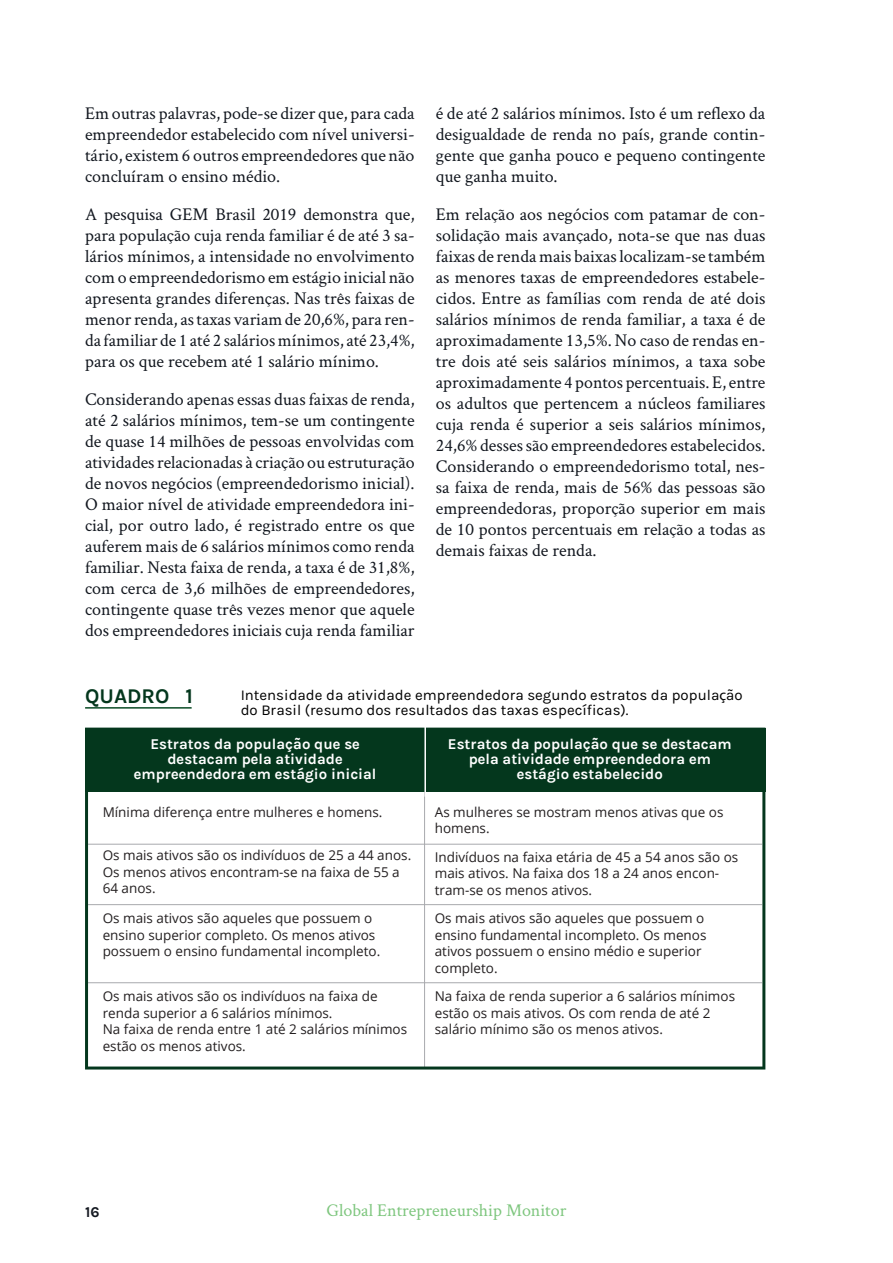
<style>
.page{position:relative;width:893px;height:1263px;background:#fff}
.page>*{position:absolute;margin:0;border:0;box-sizing:border-box;transform-origin:0 0}
.t1{font:700 21px "Karla";color:#04371d}
.t2{font:18px/21px "Crimson Text";color:#12171f;text-align:justify}
.t3{font:18px "Crimson Text";color:#7ec67e}
.t4{font:700 15px/15px "Karmilla";color:#fff;text-align:center}
.t5{font:15px/15px "Karla";color:#000001}
.t6{font:700 15px "Karla";color:#12171f}
.t7{font:13.5px/16.5px "Open Sans";color:#231f20}
.s1{font-family:"Myriad Pro"}
</style>
<div class="page">
<svg style="left:85px;top:791px;width:680px;height:278px"></svg>
<hr style="left:85px;top:707px;width:107px;height:2px;background:#0a4b25">
<div style="left:85px;top:728px;width:680px;height:63px;background:#04371d"></div>
<hr style="left:424px;top:725px;width:2px;height:72px;background:#fff">
<p class="t2" style="left:85px;top:102px;width:331px">Em outras palavras, pode-se dizer que, para cada empreendedor estabelecido com nível universi&shy;tário, existem 6 outros empreendedores que não concluíram o ensino médio.</p>
<p class="t2" style="left:85px;top:203px;width:331px">A pesquisa GEM Brasil 2019 demonstra que, para população cuja renda familiar é de até 3 sa&shy;lários mínimos, a intensidade no envolvimento com o empreendedorismo em estágio inicial não apresenta grandes diferenças. Nas três faixas de menor renda, as taxas variam de 20,6%, para ren&shy;da familiar de 1 até 2 salários mínimos, até 23,4%, para os que recebem até 1 salário mínimo.</p>
<p class="t2" style="left:85px;top:388px;width:331px">Considerando apenas essas duas faixas de renda, até 2 salários mínimos, tem-se um contingente de quase 14 milhões de pessoas envolvidas com atividades relacionadas à criação ou estruturação de novos negócios (empreendedorismo inicial).<br>O maior nível de atividade empreendedora ini&shy;cial, por outro lado, é registrado entre os que auferem mais de 6 salários mínimos como renda familiar. Nesta faixa de renda, a taxa é de 31,8%, com cerca de 3,6 milhões de empreendedores, contingente quase três vezes menor que aquele dos empreendedores iniciais cuja renda familiar</p>
<p class="t2" style="left:436px;top:102px;width:331px">é de até 2 salários mínimos. Isto é um reflexo da desigualdade de renda no país, grande contin&shy;gente que ganha pouco e pequeno contingente que ganha muito.</p>
<p class="t2" style="left:436px;top:203px;width:331px">Em relação aos negócios com patamar de con&shy;solidação mais avançado, nota-se que nas duas faixas de renda mais baixas localizam-se também as menores taxas de empreendedores estabele&shy;cidos. Entre as famílias com renda de até dois salários mínimos de renda familiar, a taxa é de aproximadamente 13,5%. No caso de rendas en&shy;tre dois até seis salários mínimos, a taxa sobe aproximadamente 4 pontos percentuais. E, entre os adultos que pertencem a núcleos familiares cuja renda é superior a seis salários mínimos, 24,6% desses são empreendedores estabelecidos.<br>Considerando o empreendedorismo total, nes&shy;sa faixa de renda, mais de 56% das pessoas são empreendedoras, proporção superior em mais de 10 pontos percentuais em relação a todas as demais faixas de renda.</p>
<p class="t1" style="left:85px;top:684px;width:109px">QUADRO 1</p>
<p class="t4" style="left:134px;top:736px;width:244px">Estratos da população que se destacam pela atividade empreendedora em estágio inicial</p>
<p class="t4" style="left:448px;top:736px;width:285px">Estratos da população que se destacam pela atividade empreendedora em estágio estabelecido</p>
<p class="t7" style="left:103px;top:803px;width:281px">Mínima diferença entre mulheres e homens.</p>
<p class="t7" style="left:103px;top:847px;width:310px">Os mais ativos são os indivíduos de 25 a 44 anos.<br>Os menos ativos encontram-se na faixa de 55 a<br>64 anos.</p>
<p class="t7" style="left:103px;top:910px;width:279px">Os mais ativos são aqueles que possuem o ensino superior completo. Os menos ativos possuem o ensino fundamental incompleto.</p>
<p class="t7" style="left:103px;top:988px;width:306px">Os mais ativos são os indivíduos na faixa de renda superior a 6 salários mínimos.<br>Na faixa de renda entre 1 até 2 salários mínimos estão os menos ativos.</p>
<p class="t5" style="left:241px;top:688px;width:503px">Intensidade da atividade empreendedora segundo estratos da popula<span class="s1">ç</span>ão do Brasil (resumo dos resultados das taxas específicas).</p>
<p class="t7" style="left:435px;top:803px;width:290px">As mulheres se mostram menos ativas que os homens.</p>
<p class="t7" style="left:435px;top:848px;width:305px">Indivíduos na faixa etária de 45 a 54 anos são os mais ativos. Na faixa dos 18 a 24 anos encon&shy;tram-se os menos ativos.</p>
<p class="t7" style="left:435px;top:910px;width:273px">Os mais ativos são aqueles que possuem o ensino fundamental incompleto. Os menos ativos possuem o ensino médio e superior completo.</p>
<p class="t7" style="left:435px;top:988px;width:302px">Na faixa de renda superior a 6 salários mínimos estão os mais ativos. Os com renda de até 2 salário mínimo são os menos ativos.</p>
<p class="t6" style="left:85px;top:1203px;width:16px">16</p>
<p class="t3" style="left:327px;top:1198px;width:241px">Global Entrepreneurship Monitor</p>
</div>
